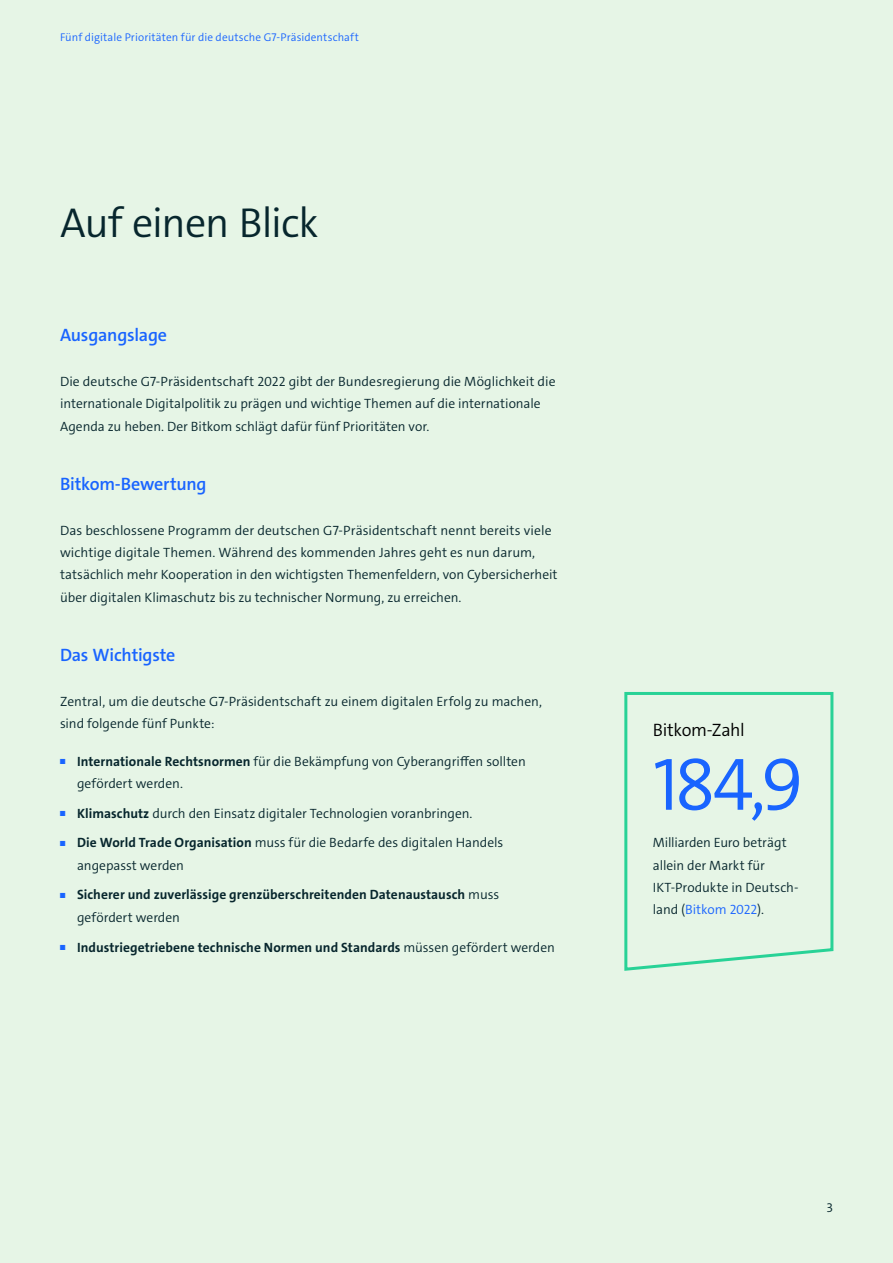
<style>
.page{position:relative;width:893px;height:1263px;background:#e6f5e6}
.page>*{position:absolute;margin:0;border:0;box-sizing:border-box;transform-origin:0 0}
.t1{font:300 75px "The Sans C4 s";color:#1964ff}
.t2{font:300 42px "The Sans C4 s";letter-spacing:-.025em;color:#07262d}
.t3{font:600 18px "The Sans C4 s";letter-spacing:-.015em;color:#1964ff}
.t4{font:300 18px "The Sans C4 s";letter-spacing:-.015em;color:#000}
.t5{font:300 13.5px/22.4px "The Sans C4 s";color:#07262d}
.t6{font:700 13.5px/22.4px "The Sans C4 s";letter-spacing:.005em;color:#07262d}
.t7{font:300 11.25px "The Sans C4 s";letter-spacing:.01em;color:#1964ff}
.s1{font-size:7.5px;color:#1964ff}
.s2{font-weight:700}
.s3{font-weight:300;font-size:7.5px;color:#1964ff}
.s4{font-weight:300}
.s5{color:#1964ff}
</style>
<div class="page">
<svg style="left:624px;top:692px;width:210px;height:279px"></svg>
<p class="t7" style="left:60px;top:30px;width:300px">Fünf digitale Prioritäten für die deutsche G7-Präsidentschaft</p>
<h2 class="t2" style="left:60px;top:196px;width:260px">Auf einen Blick</h2>
<h3 class="t3" style="left:60px;top:324px;width:109px">Ausgangslage</h3>
<p class="t5" style="left:60px;top:370px;width:497px">Die deutsche G7-Präsidentschaft 2022 gibt der Bundesregierung die Möglichkeit die internationale Digitalpolitik zu prägen und wichtige Themen auf die internationale<br>Agenda zu heben. Der Bitkom schlägt dafür fünf Prioritäten vor.</p>
<h3 class="t3" style="left:60px;top:472px;width:148px">Bitkom-Bewertung</h3>
<p class="t5" style="left:60px;top:519px;width:499px">Das beschlossene Programm der deutschen G7-Präsidentschaft nennt bereits viele wichtige digitale Themen. Während des kommenden Jahres geht es nun darum, tatsächlich mehr Kooperation in den wichtigsten Themenfeldern, von Cybersicherheit über digitalen Klimaschutz bis zu technischer Normung, zu erreichen.</p>
<h3 class="t3" style="left:60px;top:644px;width:117px">Das Wichtigste</h3>
<p class="t5" style="left:60px;top:690px;width:483px">Zentral, um die deutsche G7-Präsidentschaft zu einem digitalen Erfolg zu machen, sind folgende fünf Punkte:</p>
<p class="t5" style="left:77px;top:750px;width:450px;text-indent:-17px"><span class="s1">■</span> <span class="s2">Internationale Rechtsnormen</span> für die Bekämpfung von Cyberangriffen sollten gefördert werden.</p>
<p class="t5" style="left:60px;top:802px;width:414px"><span class="s1">■</span> <span class="s2">Klimaschutz</span> durch den Einsatz digitaler Technologien voranbringen.</p>
<p class="t5" style="left:77px;top:832px;width:428px;text-indent:-17px"><span class="s1">■</span> <span class="s2">Die World Trade Organisation</span> muss für die Bedarfe des digitalen Handels angepasst werden</p>
<p class="t6" style="left:77px;top:884px;width:424px;text-indent:-17px"><span class="s3">■</span> Sicherer und zuverlässige grenzüberschreitenden Datenaustausch <span class="s4">muss gefördert werden</span></p>
<p class="t6" style="left:60px;top:936px;width:496px"><span class="s3">■</span> Industriegetriebene technische Normen und Standards <span class="s4">müssen gefördert werden</span></p>
<h3 class="t4" style="left:653px;top:718px;width:93px">Bitkom-Zahl</h3>
<h1 class="t1" style="left:653px;top:736px;width:153px">184,9</h1>
<p class="t5" style="left:653px;top:832px;width:147px">Milliarden Euro beträgt allein der Markt für<br>IKT-Produkte in Deutsch&shy;land (<span class="s5">Bitkom 2022</span>).</p>
<p class="t5" style="left:827px;top:1196px;width:8px">3</p>
</div>
